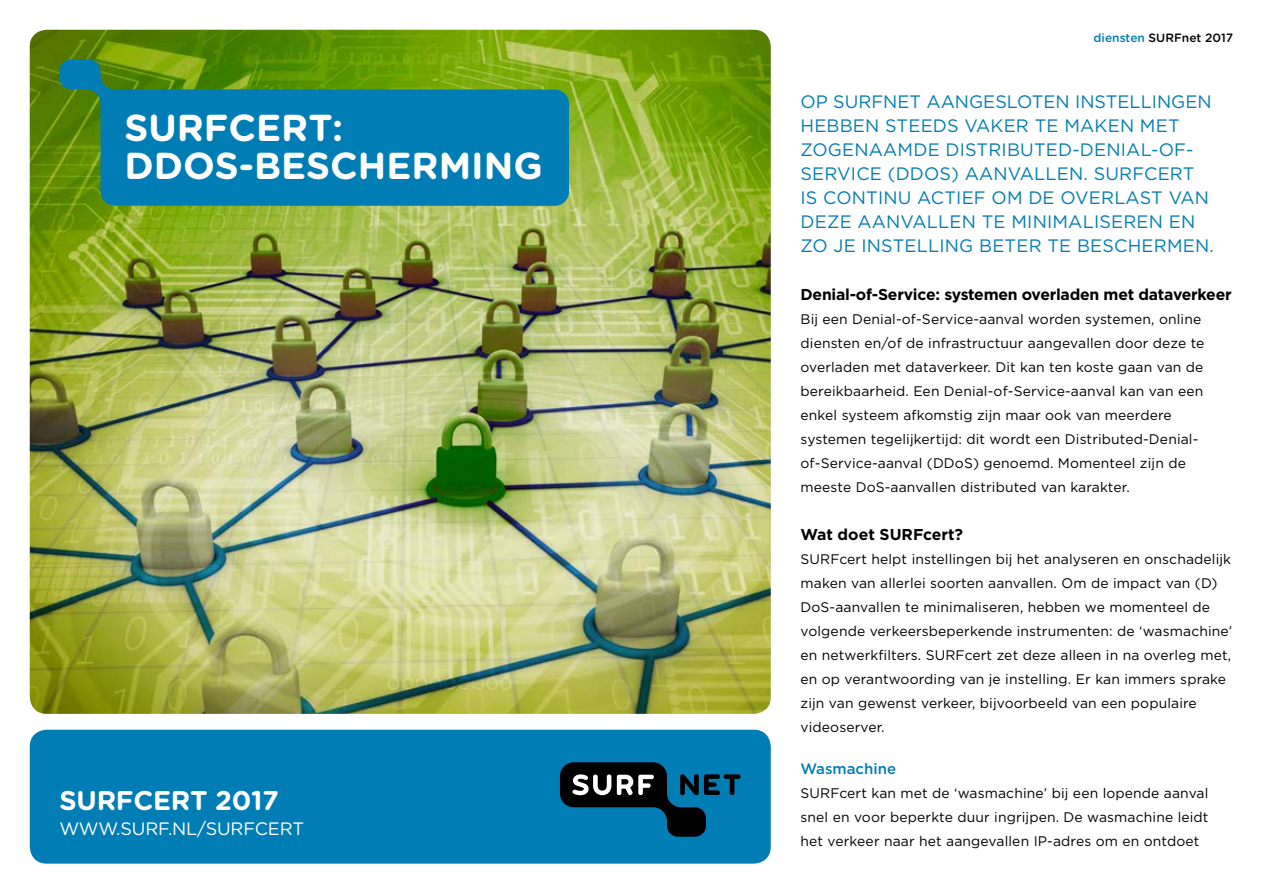
<style>
.page{position:relative;width:1263px;height:893px;background:#fff}
.page>*{position:absolute;margin:0;border:0;box-sizing:border-box;transform-origin:0 0}
.t1{font:700 37.5px/37.5px "Gotham Rounded";color:#fff}
.t2{font:700 27px "Gotham Rounded";letter-spacing:-.01em;color:#fff}
.t3{font:18px/24px "Gotham";letter-spacing:.01em;color:#007db4}
.t4{font:18px "Gotham Rounded";letter-spacing:-.01em;color:#fff}
.t5{font:700 15.75px "Gotham";letter-spacing:-.015em;color:#000}
.t6{font:500 15px "Gotham";color:#007db4}
.t7{font:13.8px/24px "Gotham";letter-spacing:.01em;color:#000}
.t8{font:500 12px "Gotham Rounded";color:#000}
.s1{color:#007db4}
</style>
<div class="page">
<div style="left:30px;top:730px;width:741px;height:134px;background:#007db4;border-radius:17px"></div>
<img style="left:30px;top:30px;width:741px;height:684px">
<svg style="left:560px;top:762px;width:181px;height:75px"></svg>
<svg style="left:60px;top:60px;width:509px;height:146px;background:#1a8489"></svg>
<h1 class="t1" style="left:124px;top:108px;width:420px">SURFCERT:<br>DDOS-BESCHERMING</h1>
<h2 class="t2" style="left:60px;top:780px;width:221px">SURFCERT 2017</h2>
<h3 class="t4" style="left:60px;top:817px;width:246px">WWW.SURF.NL/SURFCERT</h3>
<p class="t8" style="left:1093px;top:29px;width:141px"><span class="s1">diensten</span> SURFnet 2017</p>
<p class="t3" style="left:800px;top:89px;width:415px">OP SURFNET AANGESLOTEN INSTELLINGEN HEBBEN STEEDS VAKER TE MAKEN MET ZOGENAAMDE DISTRIBUTED-DENIAL-OF-SERVICE (DDOS) AANVALLEN. SURFCERT IS CONTINU ACTIEF OM DE OVERLAST VAN DEZE AANVALLEN TE MINIMALISEREN EN ZO JE INSTELLING BETER TE BESCHERMEN.</p>
<p class="t5" style="left:800px;top:284px;width:433px">Denial-of-Service: systemen overladen met dataverkeer</p>
<p class="t7" style="left:800px;top:307px;width:405px">Bij een Denial-of-Service-aanval worden systemen, online diensten en/of de infrastructuur aangevallen door deze te overladen met dataverkeer. Dit kan ten koste gaan van de bereikbaarheid. Een Denial-of-Service-aanval kan van een enkel systeem afkomstig zijn maar ook van meerdere systemen tegelijkertijd: dit wordt een Distributed-Denial&shy;of-Service-aanval (DDoS) genoemd. Momenteel zijn de meeste DoS-aanvallen distributed van karakter.</p>
<p class="t5" style="left:800px;top:524px;width:164px">Wat doet SURFcert?</p>
<p class="t7" style="left:800px;top:547px;width:433px">SURFcert helpt instellingen bij het analyseren en onschadelijk maken van allerlei soorten aanvallen. Om de impact van (D)<br>DoS-aanvallen te minimaliseren, hebben we momenteel de volgende verkeersbeperkende instrumenten: de ‘wasmachine’ en netwerkfilters. SURFcert zet deze alleen in na overleg met, en op verantwoording van je instelling. Er kan immers sprake zijn van gewenst verkeer, bijvoorbeeld van een populaire videoserver.</p>
<p class="t6" style="left:800px;top:759px;width:97px">Wasmachine</p>
<p class="t7" style="left:800px;top:781px;width:410px;text-align:justify">SURFcert kan met de ‘wasmachine’ bij een lopende aanval snel en voor beperkte duur ingrijpen. De wasmachine leidt het verkeer naar het aangevallen IP-adres om en ontdoet</p>
</div>
